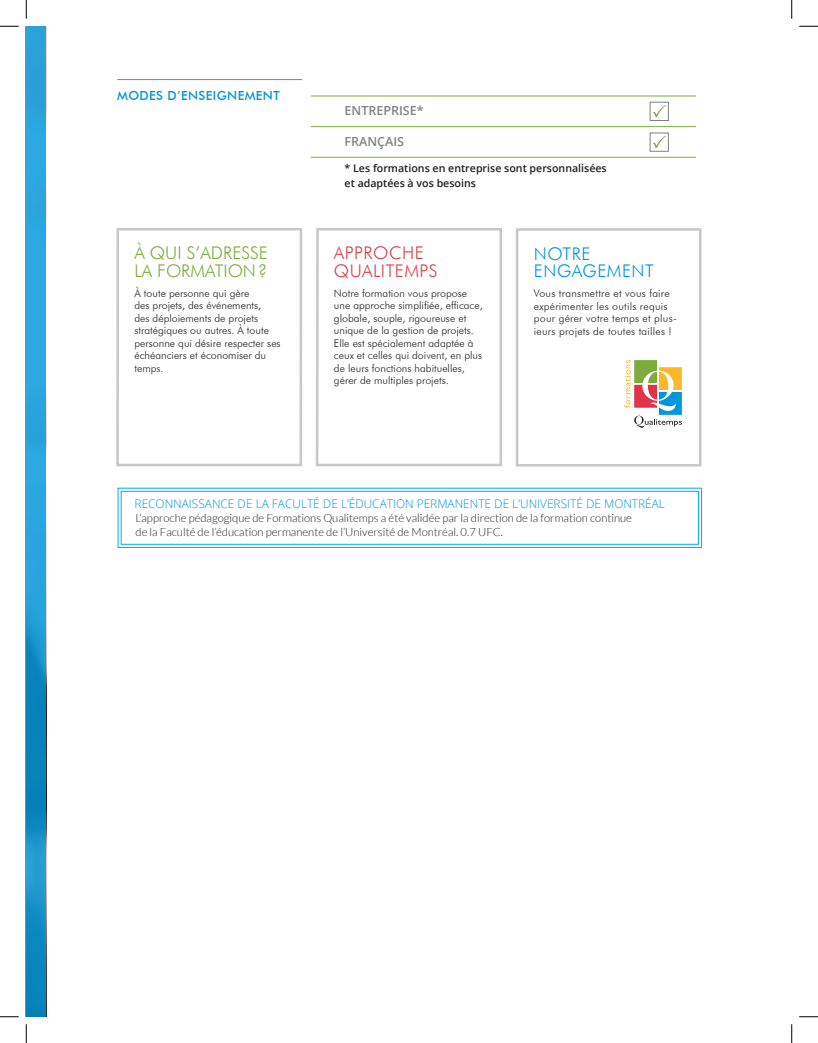
<style>
.page{position:relative;width:818px;height:1043px;background:#fff}
.page>*{position:absolute;margin:0;border:0;box-sizing:border-box;transform-origin:0 0}
.Titres_boîtes_bas{font:300 17.5px/17.5px "Futura BT";color:#7eac3c}
.Titres_boîtes_bas-2{font:300 17.5px/17.5px "Futura BT";letter-spacing:.03em;color:#d64049}
.Titres_boîtes_bas-3{font:300 17.5px/17.5px "Futura BT";letter-spacing:.03em;color:#0096db}
.Modes{font:600 12.5px "Open Sans";color:#808285}
.Rubriques{font:500 12.5px "Futura BT";letter-spacing:.03em;color:#0096d8}
.Capsule_s{font:300 11.88px "Open Sans";color:#0096db}
.Capsule_s-2{font:300 11.25px/13.8px "Lato";color:#231f20}
.Boîtes_bas{font:300 10.62px/12.5px "Futura BT";color:#231f20}
.Boîtes_bas-2{font:300 10.62px/12.5px "Futura BT";letter-spacing:.02em;color:#231f20}
.Intro_courant{font:600 10.62px/15px "Open Sans";color:#231f20}
</style>
<div class="page">
<svg style="left:25px;top:26px;width:21px;height:990px;background:#219ad3"></svg>
<svg style="left:116px;top:228px;width:187px;height:239px"></svg>
<svg style="left:315px;top:228px;width:187px;height:239px"></svg>
<div style="left:515px;top:228px;width:186px;height:238px;border:2px solid #c7c8ca"></div>
<svg style="left:681px;top:367px;width:1px;height:23px"></svg>
<svg style="left:681px;top:392px;width:1px;height:23px"></svg>
<svg style="left:624px;top:360px;width:57px;height:68px"></svg>
<svg style="left:117px;top:487px;width:585px;height:61px"></svg>
<div style="left:121px;top:491px;width:577px;height:53px;border:1px solid #00aeef"></div>
<hr style="left:311px;top:96px;width:385px;height:1px;background:#7eac3c">
<hr style="left:311px;top:126px;width:385px;height:1px;background:#7eac3c">
<hr style="left:311px;top:157px;width:385px;height:1px;background:#7eac3c">
<hr style="left:117px;top:79px;width:185px;height:1px;background:#808285">
<div style="left:649px;top:102px;width:19px;height:19px;border:1px solid #808285"></div>
<svg style="left:653px;top:105px;width:13px;height:13px"></svg>
<div style="left:649px;top:133px;width:19px;height:19px;border:1px solid #808285"></div>
<svg style="left:653px;top:136px;width:13px;height:12px"></svg>
<svg style="left:0;top:25px;width:19px;height:2px"></svg>
<svg style="left:799px;top:25px;width:19px;height:2px"></svg>
<svg style="left:0;top:1016px;width:19px;height:1px"></svg>
<svg style="left:799px;top:1016px;width:19px;height:1px"></svg>
<svg style="left:25px;top:0;width:2px;height:19px"></svg>
<svg style="left:25px;top:1024px;width:2px;height:18px"></svg>
<svg style="left:791px;top:0;width:1px;height:19px"></svg>
<svg style="left:791px;top:1024px;width:1px;height:18px"></svg>
<p class="Rubriques" style="left:117px;top:88px;width:164px">MODES D’ENSEIGNEMENT</p>
<p class="Titres_boîtes_bas" style="left:134px;top:244px;width:135px">À QUI S’ADRESSE<br>LA FORMATION?</p>
<p class="Boîtes_bas" style="left:134px;top:287px;width:148px">À toute personne qui gère<br>des projets, des événements,<br>des déploiements de projets stratégiques ou autres. À toute personne qui désire respecter ses échéanciers et économiser du temps.</p>
<p class="Modes" style="left:344px;top:102px;width:80px">ENTREPRISE*</p>
<p class="Modes" style="left:344px;top:133px;width:61px">FRANÇAIS</p>
<p class="Intro_courant" style="left:344px;top:160px;width:264px">* Les formations en entreprise sont personnalisées et adaptées à vos besoins</p>
<p class="Titres_boîtes_bas-2" style="left:334px;top:244px;width:105px">APPROCHE<br>QUALITEMPS</p>
<p class="Boîtes_bas" style="left:334px;top:287px;width:150px">Notre formation vous propose une approche simplifiée, efficace, globale, souple, rigoureuse et unique de la gestion de projets.<br>Elle est spécialement adaptée à ceux et celles qui doivent, en plus de leurs fonctions habituelles, gérer de multiples projets.</p>
<p class="Titres_boîtes_bas-3" style="left:534px;top:244px;width:121px">NOTRE<br>ENGAGEMENT</p>
<p class="Boîtes_bas-2" style="left:534px;top:287px;width:144px">Vous transmettre et vous faire expérimenter les outils requis pour gérer votre temps et plus&shy;ieurs projets de toutes tailles !</p>
<p class="Capsule_s" style="left:135px;top:496px;width:532px">RECONNAISSANCE DE LA FACULTÉ DE L’ÉDUCATION PERMANENTE DE L’UNIVERSITÉ DE MONTRÉAL</p>
<p class="Capsule_s-2" style="left:135px;top:511px;width:498px">L’approche pédagogique de Formations Qualitemps a été validée par la direction de la formation continue de la Faculté de l’éducation permanente de l’Université de Montréal. 0.7 UFC.</p>
</div>
